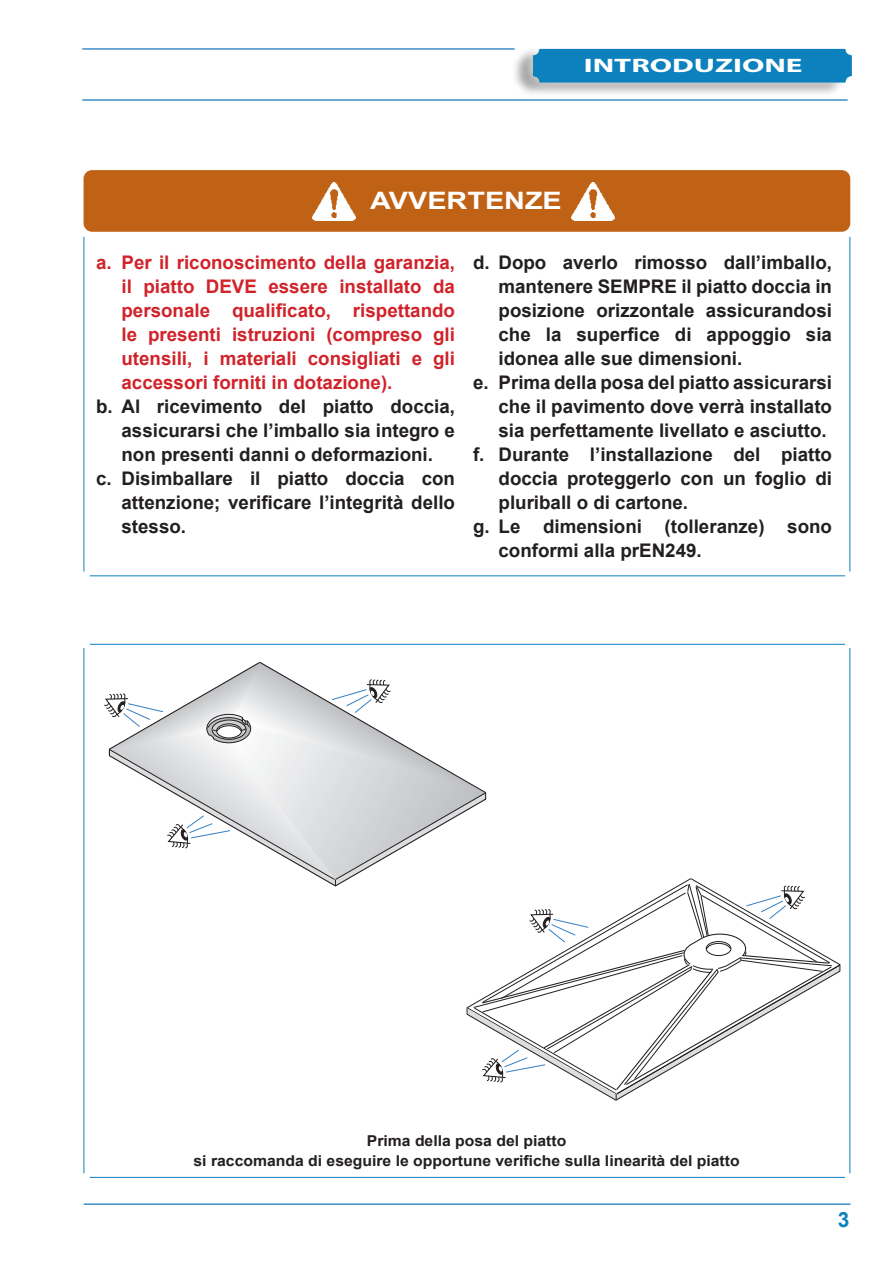
<style>
.page{position:relative;width:893px;height:1263px;background:#fff}
.page>*{position:absolute;margin:0;border:0;box-sizing:border-box;transform-origin:0 0}
.t1{font:700 24px "Arial";color:#fff;scale:1.2 1}
.t2{font:700 21px "Arial";color:#0c81be}
.t3{font:700 19.5px "Myriad Pro";color:#fff;scale:1.6 1}
.t4{font:700 18.75px "Arial";color:#231f20}
.t5{font:700 18.75px/24px "Arial";color:#d1232a;text-align:justify}
.t6{font:700 15px/19.5px "Arial";color:#231f20;text-align:center;scale:1.05 1}
</style>
<div class="page">
<hr style="left:82px;top:48px;width:432px;height:2px;background:#3e8ec6">
<hr style="left:82px;top:99px;width:766px;height:2px;background:#3e8ec6">
<div style="left:511px;top:47px;width:336px;height:50px;background:#231f20;opacity:.4"></div>
<div style="left:523px;top:39px;width:338px;height:53px;background:#fff;opacity:.75"></div>
<div style="left:533px;top:49px;width:319px;height:34px;background:#0c81be;border-radius:6px"></div>
<hr style="left:84px;top:1203px;width:766px;height:2px;background:#3e8ec6">
<div style="left:84px;top:170px;width:766px;height:62px;background:#bf6216;border-radius:9px"></div>
<img style="left:313px;top:182px;width:42px;height:39px">
<img style="left:572px;top:182px;width:42px;height:39px">
<hr style="left:90px;top:644px;width:755px;height:1px;background:#0c81be">
<hr style="left:90px;top:1177px;width:755px;height:1px;background:#0c81be">
<hr style="left:84px;top:648px;width:1px;height:525px;background:#0c81be">
<hr style="left:849px;top:648px;width:1px;height:525px;background:#0c81be">
<hr style="left:90px;top:575px;width:755px;height:1px;background:#0c81be">
<hr style="left:84px;top:237px;width:1px;height:334px;background:#0c81be">
<hr style="left:849px;top:237px;width:1px;height:334px;background:#0c81be">
<svg style="left:104px;top:662px;width:737px;height:437px"></svg>
<p class="t3" style="left:584px;top:53px;width:138px">INTRODUZIONE</p>
<p class="t1" style="left:370px;top:183px;width:161px">AVVERTENZE</p>
<p class="t5" style="left:122px;top:251px;width:335px;text-indent:-26px">a. Per il riconoscimento della garanzia, il piatto DEVE essere installato da personale qualificato, rispettando le presenti istruzioni (compreso gli utensili, i materiali consigliati e gli accessori forniti in dotazione).</p>
<p class="t4" style="left:96px;top:394px;width:360px">b. Al ricevimento del piatto doccia,</p>
<p class="t4" style="left:122px;top:418px;width:335px">assicurarsi che l’imballo sia integro e</p>
<p class="t4" style="left:122px;top:442px;width:313px">non presenti danni o deformazioni.</p>
<p class="t4" style="left:96px;top:466px;width:360px">c. Disimballare il piatto doccia con</p>
<p class="t4" style="left:122px;top:490px;width:335px">attenzione; verificare l’integrità dello</p>
<p class="t4" style="left:122px;top:514px;width:66px">stesso.</p>
<p class="t4" style="left:473px;top:250px;width:360px">d. Dopo averlo rimosso dall’imballo,</p>
<p class="t4" style="left:498px;top:274px;width:335px">mantenere SEMPRE il piatto doccia in</p>
<p class="t4" style="left:498px;top:298px;width:335px">posizione orizzontale assicurandosi</p>
<p class="t4" style="left:498px;top:322px;width:335px">che la superfice di appoggio sia</p>
<p class="t4" style="left:498px;top:346px;width:245px">idonea alle sue dimensioni.</p>
<p class="t4" style="left:473px;top:370px;width:360px">e. Prima della posa del piatto assicurarsi</p>
<p class="t4" style="left:498px;top:394px;width:335px">che il pavimento dove verrà installato</p>
<p class="t4" style="left:498px;top:418px;width:330px">sia perfettamente livellato e asciutto.</p>
<p class="t4" style="left:473px;top:442px;width:360px">f. Durante l’installazione del piatto</p>
<p class="t4" style="left:498px;top:466px;width:335px">doccia proteggerlo con un foglio di</p>
<p class="t4" style="left:498px;top:490px;width:191px">pluriball o di cartone.</p>
<p class="t4" style="left:473px;top:514px;width:360px">g. Le dimensioni (tolleranze) sono</p>
<p class="t4" style="left:498px;top:538px;width:205px">conformi alla prEN249.</p>
<p class="t6" style="left:194px;top:1131px;width:522px">Prima della posa del piatto<br>si raccomanda di eseguire le opportune verifiche sulla linearità del piatto</p>
<p class="t2" style="left:838px;top:1204px;width:13px">3</p>
</div>
